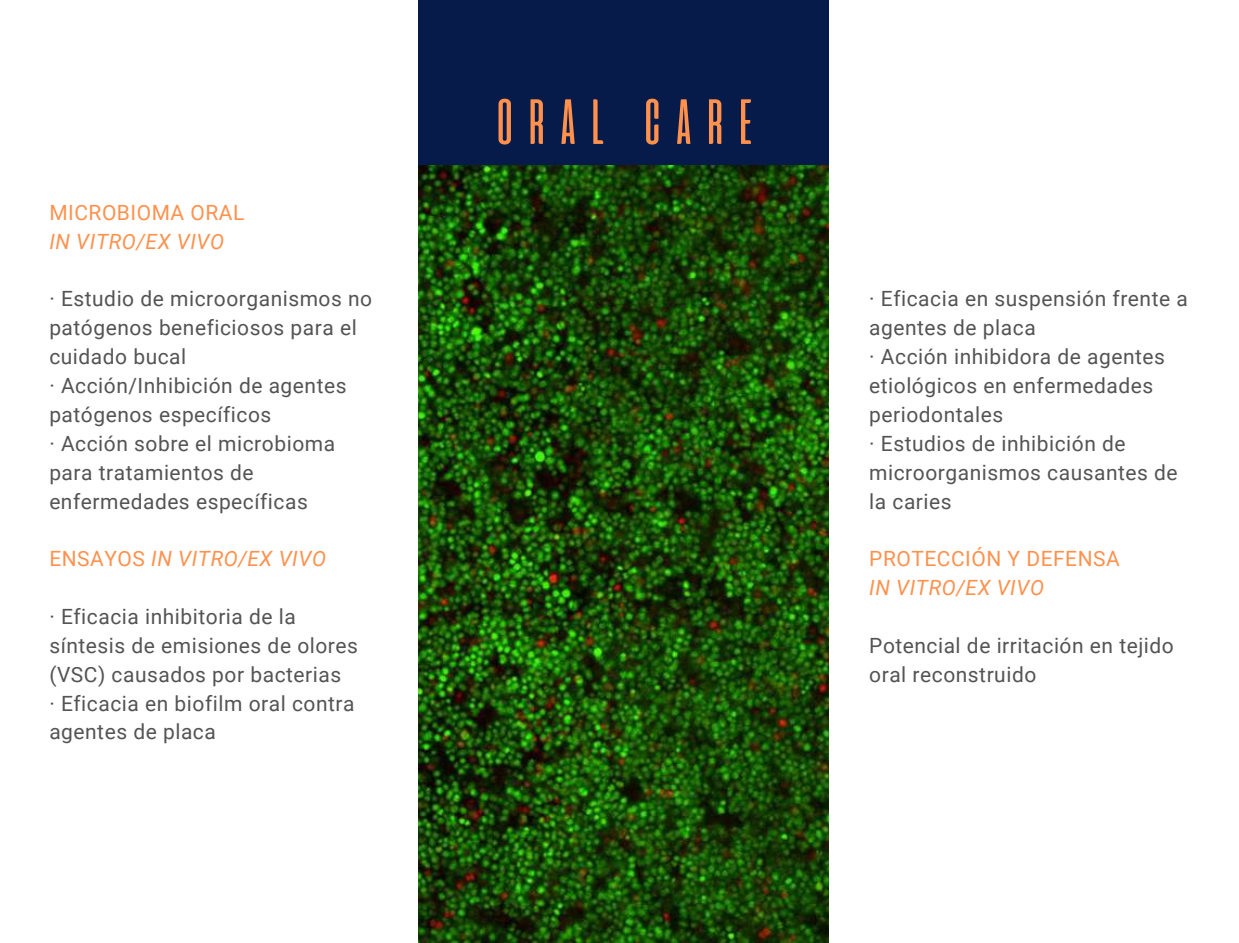
<style>
.page{position:relative;width:1239px;height:943px;background:#fff}
.page>*{position:absolute;margin:0;border:0;box-sizing:border-box;transform-origin:0 0}
.t1{font:63.7px "Alienscows";letter-spacing:.05em;color:#ff914d}
.t2{font:21px/28.9px "Roboto";letter-spacing:.025em;color:#545454}
.t3{font:italic 21px "Roboto";letter-spacing:.025em;color:#ff914d}
.t4{font:21px "Roboto";letter-spacing:.025em;color:#ff914d}
.s1{font-style:normal}
</style>
<div class="page">
<div style="left:418px;top:0;width:411px;height:941px;background:#071b4a"></div>
<img style="left:418px;top:165px;width:411px;height:776px">
<p class="t4" style="left:49px;top:200px;width:197px">MICROBIOMA ORAL</p>
<p class="t3" style="left:49px;top:229px;width:176px">IN VITRO/EX VIVO</p>
<p class="t2" style="left:49px;top:285px;width:324px">· Estudio de microorganismos no patógenos beneficiosos para el cuidado bucal<br>· Acción/Inhibición de agentes patógenos específicos<br>· Acción sobre el microbioma para tratamientos de enfermedades específicas</p>
<p class="t3" style="left:49px;top:546px;width:278px"><span class="s1">ENSAYOS</span> IN VITRO/EX VIVO</p>
<p class="t2" style="left:49px;top:602px;width:310px">· Eficacia inhibitoria de la síntesis de emisiones de olores (VSC) causados por bacterias<br>· Eficacia en biofilm oral contra agentes de placa</p>
<h1 class="t1" style="left:490px;top:85px;width:270px">ORAL CARE</h1>
<p class="t2" style="left:869px;top:285px;width:320px">· Eficacia en suspensión frente a agentes de placa<br>· Acción inhibidora de agentes etiológicos en enfermedades periodontales<br>· Estudios de inhibición de microorganismos causantes de la caries</p>
<p class="t4" style="left:869px;top:546px;width:252px">PROTECCIÓN Y DEFENSA</p>
<p class="t3" style="left:869px;top:575px;width:176px">IN VITRO/EX VIVO</p>
<p class="t2" style="left:869px;top:631px;width:306px">Potencial de irritación en tejido oral reconstruido</p>
</div>
